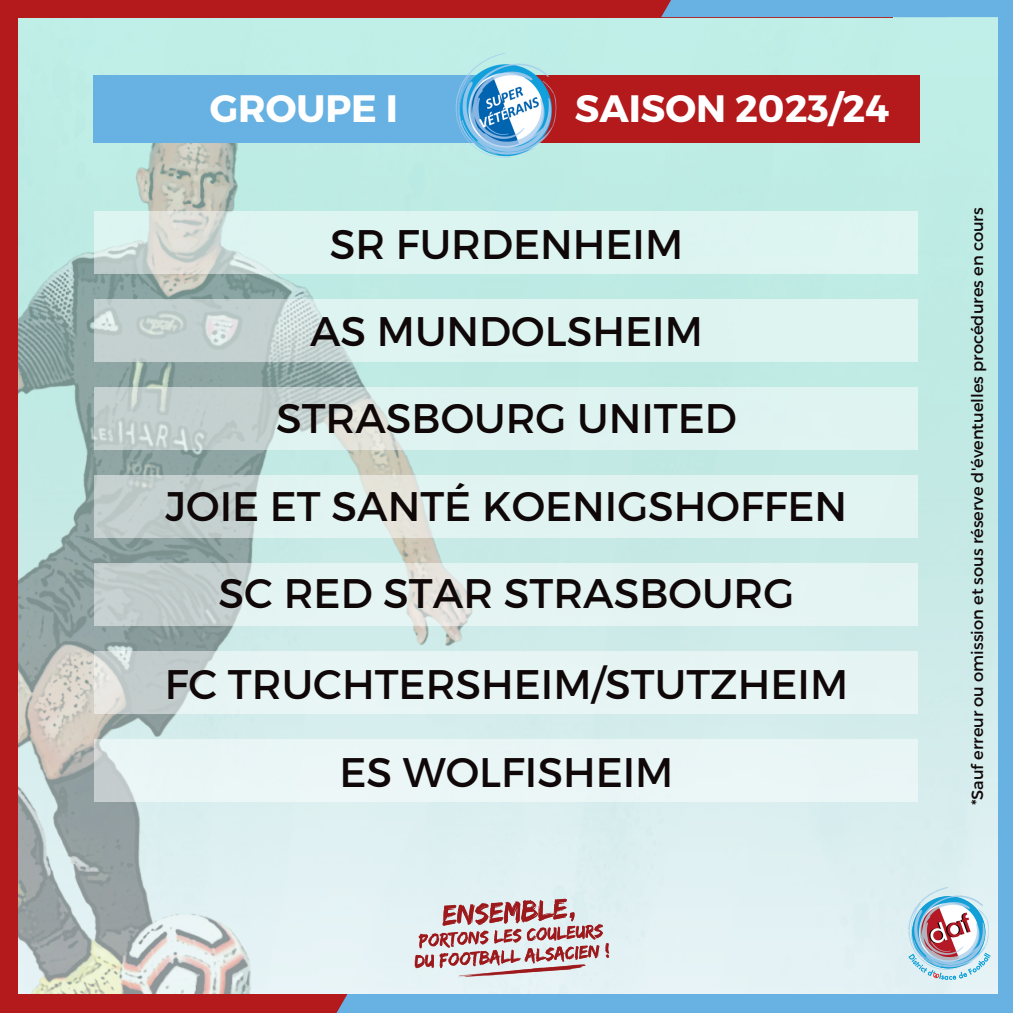
<style>
.page{position:relative;width:1013px;height:1013px;background:#fff}
.page>*{position:absolute;margin:0;border:0;box-sizing:border-box;transform-origin:0 0}
.t1{font:41.25px "Montserrat";color:#100808}
.t2{font:700 38.12px "Montserrat";color:#fff}
.t3{font:16.25px "Montserrat";color:#100808}
</style>
<div class="page">
<img style="left:18px;top:17px;width:979px;height:977px">
<img style="left:18px;top:69px;width:883px;height:925px">
<div style="left:997px;top:0;width:15px;height:1012px;background:#67b2e3"></div>
<div style="left:171px;top:994px;width:841px;height:18px;background:#67b2e3"></div>
<div style="left:0;top:0;width:892px;height:17px;background:#b4191c"></div>
<div style="left:661px;top:0;width:287px;height:17px;background:#67b2e3"></div>
<div style="left:895px;top:0;width:117px;height:17px;background:#67b2e3"></div>
<div style="left:0;top:0;width:18px;height:1012px;background:#b4191c"></div>
<div style="left:181px;top:994px;width:166px;height:18px;background:#b4191c"></div>
<div style="left:0;top:994px;width:275px;height:18px;background:#b4191c"></div>
<img style="left:907px;top:886px;width:83px;height:96px">
<img style="left:402px;top:894px;width:208px;height:87px">
<div style="left:93px;top:75px;width:403px;height:68px;background:#67b2e3"></div>
<div style="left:516px;top:75px;width:404px;height:68px;background:#b4191c"></div>
<img style="left:447px;top:48px;width:118px;height:117px">
<svg style="left:95px;top:211px;width:823px;height:63px;background:#dbf0ec"></svg>
<svg style="left:95px;top:299px;width:823px;height:62px;background:#d6eae7"></svg>
<svg style="left:95px;top:387px;width:823px;height:62px;background:#d7e8e6"></svg>
<svg style="left:95px;top:475px;width:823px;height:62px;background:#daeae8"></svg>
<svg style="left:95px;top:563px;width:823px;height:62px;background:#ddebe9"></svg>
<svg style="left:95px;top:651px;width:823px;height:62px;background:#e3f0ef"></svg>
<div style="left:95px;top:739px;width:823px;height:62px;background:#eaf6f6"></div>
<p class="t2" style="left:210px;top:84px;width:190px">GROUPE I</p>
<p class="t2" style="left:575px;top:83px;width:316px">SAISON 2023/24</p>
<p class="t1" style="left:330px;top:217px;width:355px">SR FURDENHEIM</p>
<p class="t1" style="left:310px;top:305px;width:394px">AS MUNDOLSHEIM</p>
<p class="t1" style="left:276px;top:392px;width:462px">STRASBOURG UNITED</p>
<p class="t1" style="left:166px;top:479px;width:683px">JOIE ET SANTÉ KOENIGSHOFFEN</p>
<p class="t1" style="left:219px;top:566px;width:577px">SC RED STAR STRASBOURG</p>
<p class="t1" style="left:165px;top:657px;width:685px">FC TRUCHTERSHEIM/STUTZHEIM</p>
<p class="t1" style="left:339px;top:745px;width:335px">ES WOLFISHEIM</p>
<p class="t3" style="left:966px;top:805px;width:599px;rotate:-90deg">*Sauf erreur ou omission et sous réserve d'éventuelles procédures en cours</p>
</div>
